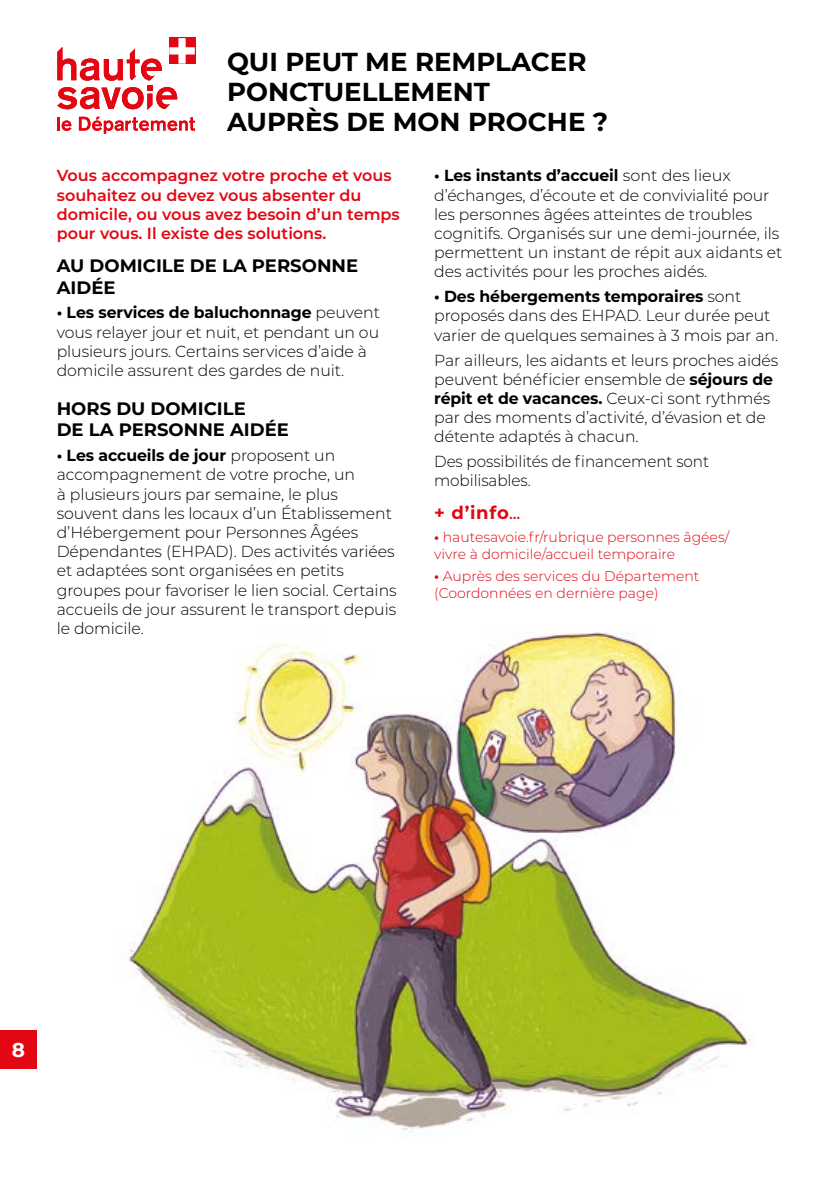
<style>
.page{position:relative;width:840px;height:1191px;background:#fff}
.page>*{position:absolute;margin:0;border:0;box-sizing:border-box;transform-origin:0 0}
.t1{font:700 26px/30px "Montserrat";color:#000}
.t2{font:700 20px "Montserrat";color:#fff}
.t3{font:700 18px/21.6px "Montserrat";color:#000}
.t4{font:700 18px "Montserrat";color:#e30613}
.t5{font:300 16px/19.2px "Montserrat";letter-spacing:-.005em;color:#000}
.t6{font:600 16px/19.2px "Montserrat";color:#e30613}
.t7{font:300 16px/19.2px "Montserrat";letter-spacing:-.005em;color:#000;scale:.95 1}
.t8{font:300 14px/16.8px "Montserrat";color:#e30613}
.s1{font-weight:700}
.s2{font-size:12px}
</style>
<div class="page">
<img style="left:125px;top:631px;width:626px;height:502px">
<div style="left:0;top:1030px;width:37px;height:39px;background:#e30613"></div>
<hr style="left:57px;top:117px;width:3px;height:14px;background:#e30613">
<svg style="left:62px;top:120px;width:9px;height:11px"></svg>
<svg style="left:79px;top:117px;width:116px;height:17px"></svg>
<svg style="left:57px;top:38px;width:138px;height:72px"></svg>
<h1 class="t1" style="left:227px;top:45px;width:382px">QUI PEUT ME REMPLACER<br>PONCTUELLEMENT<br>AUPRÈS DE MON PROCHE ?</h1>
<p class="t6" style="left:57px;top:165px;width:344px">Vous accompagnez votre proche et vous souhaitez ou devez vous absenter du domicile, ou vous avez besoin d’un temps pour vous. Il existe des solutions.</p>
<p class="t3" style="left:57px;top:254px;width:303px">AU DOMICILE DE LA PERSONNE<br>AIDÉE</p>
<p class="t5" style="left:57px;top:302px;width:324px"><span class="s1">• Les services de baluchonnage</span> peuvent vous relayer jour et nuit, et pendant un ou plusieurs jours. Certains services d’aide à domicile assurent des gardes de nuit.</p>
<p class="t3" style="left:57px;top:396px;width:233px">HORS DU DOMICILE<br>DE LA PERSONNE AIDÉE</p>
<p class="t5" style="left:57px;top:445px;width:341px"><span class="s1">• Les accueils de jour</span> proposent un accompagnement de votre proche, un<br>à plusieurs jours par semaine, le plus souvent dans les locaux d’un Établissement d’Hébergement pour Personnes Âgées Dépendantes (EHPAD). Des activités variées et adaptées sont organisées en petits groupes pour favoriser le lien social. Certains accueils de jour assurent le transport depuis le domicile.</p>
<p class="t5" style="left:434px;top:165px;width:349px"><span class="s1">• Les instants d’accueil</span> sont des lieux d’échanges, d’écoute et de convivialité pour les personnes âgées atteintes de troubles cognitifs. Organisés sur une demi-journée, ils permettent un instant de répit aux aidants et des activités pour les proches aidés.</p>
<p class="t5" style="left:434px;top:286px;width:345px"><span class="s1">• Des hébergements temporaires</span> sont proposés dans des EHPAD. Leur durée peut varier de quelques semaines à 3 mois par an.</p>
<p class="t5" style="left:434px;top:350px;width:345px">Par ailleurs, les aidants et leurs proches aidés peuvent bénéficier ensemble de <span class="s1">séjours de répit et de vacances.</span> Ceux-ci sont rythmés par des moments d’activité, d’évasion et de détente adaptés à chacun.</p>
<p class="t7" style="left:434px;top:451px;width:291px">Des possibilités de financement sont mobilisables.</p>
<p class="t4" style="left:434px;top:500px;width:87px">+ d’info<span class="s2">...</span></p>
<p class="t8" style="left:434px;top:528px;width:296px"><span class="s1">•</span> hautesavoie.fr/rubrique personnes âgées/ vivre à domicile/accueil temporaire</p>
<p class="t8" style="left:434px;top:567px;width:266px"><span class="s1">•</span> Auprès des services du Département (Coordonnées en dernière page)</p>
<p class="t2" style="left:12px;top:1035px;width:15px">8</p>
</div>
